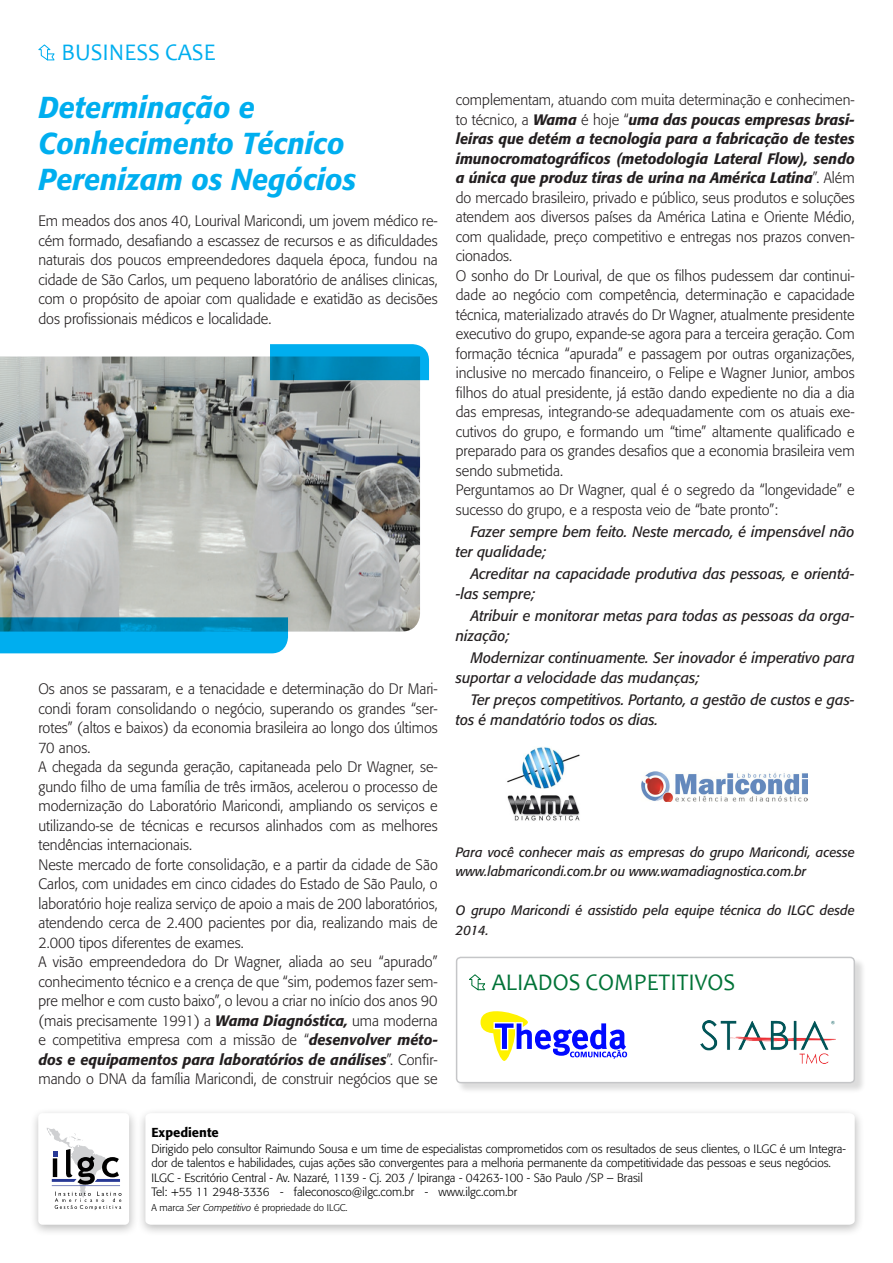
<style>
.page{position:relative;width:893px;height:1263px;background:#fff}
.page>*{position:absolute;margin:0;border:0;box-sizing:border-box;transform-origin:0 0}
.t1{font:italic 500 30px "Formata";color:#00aeef;scale:.96 1}
.t2{font:24px "Candara";color:#007337;scale:.96 1}
.t3{font:24px "Candara";color:#00aeef;scale:.96 1}
.t4{font:300 15px/19.5px "Formata";color:#231f20;text-align:justify;scale:.96 1}
.t5{font:italic 15px/19.5px "Formata";color:#231f20;scale:.96 1}
.t6{font:italic 13.5px/19.5px "Formata";color:#231f20;scale:.96 1}
.t7{font:500 12.9px "Formata";color:#000}
.t8{font:300 12px/14.4px "Formata";color:#000}
.t9{font:300 9.75px "Formata";color:#000}
.s1{font-weight:500;font-style:italic}
.s2{font-style:italic}
</style>
<div class="page">
<div style="left:30px;top:1107px;width:109px;height:130px;background:#000;opacity:.27"></div>
<div style="left:38px;top:1113px;width:91px;height:112px;background:#fff;border-radius:4px"></div>
<svg style="left:47px;top:1128px;width:75px;height:82px"></svg>
<div style="left:137px;top:1107px;width:728px;height:130px;background:#000;opacity:.27"></div>
<svg style="left:145px;top:1113px;width:710px;height:112px"></svg>
<img style="left:0;top:357px;width:420px;height:274px">
<svg style="left:0;top:617px;width:288px;height:36px;background:#029dd5"></svg>
<svg style="left:270px;top:344px;width:159px;height:36px;background:#0396cb"></svg>
<div style="left:457px;top:957px;width:409px;height:138px;background:#000;opacity:.14"></div>
<div style="left:457px;top:957px;width:397px;height:125px;background:#fff;border-radius:4px"></div>
<div style="left:456px;top:957px;width:399px;height:126px;border:2px solid #c5c6c8;border-radius:4px"></div>
<svg style="left:469px;top:974px;width:17px;height:17px"></svg>
<svg style="left:480px;top:1011px;width:148px;height:50px"></svg>
<img style="left:700px;top:1020px;width:135px;height:43px">
<svg style="left:38px;top:44px;width:17px;height:17px"></svg>
<img style="left:507px;top:747px;width:73px;height:74px">
<img style="left:642px;top:771px;width:166px;height:30px">
<p class="t3" style="left:62px;top:37px;width:162px">BUSINESS CASE</p>
<p class="t1" style="left:38px;top:89px;width:227px">Determinação e</p>
<p class="t1" style="left:38px;top:125px;width:320px">Conhecimento Técnico</p>
<p class="t1" style="left:38px;top:161px;width:333px">Perenizam os Negócios</p>
<p class="t4" style="left:38px;top:211px;width:417px">Em meados dos anos 40, Lourival Maricondi, um jovem médico re&shy;cém formado, desafiando a escassez de recursos e as dificuldades naturais dos poucos empreendedores daquela época, fundou na cidade de São Carlos, um pequeno laboratório de análises clinicas, com o propósito de apoiar com qualidade e exatidão as decisões dos profissionais médicos e localidade.</p>
<p class="t4" style="left:38px;top:679px;width:417px">Os anos se passaram, e a tenacidade e determinação do Dr Mari&shy;condi foram consolidando o negócio, superando os grandes “ser&shy;rotes” (altos e baixos) da economia brasileira ao longo dos últimos 70 anos.</p>
<p class="t4" style="left:38px;top:757px;width:417px">A chegada da segunda geração, capitaneada pelo Dr Wagner, se&shy;gundo filho de uma família de três irmãos, acelerou o processo de modernização do Laboratório Maricondi, ampliando os serviços e utilizando-se de técnicas e recursos alinhados com as melhores tendências internacionais.</p>
<p class="t4" style="left:38px;top:855px;width:417px">Neste mercado de forte consolidação, e a partir da cidade de São Carlos, com unidades em cinco cidades do Estado de São Paulo, o laboratório hoje realiza serviço de apoio a mais de 200 laboratórios, atendendo cerca de 2.400 pacientes por dia, realizando mais de 2.000 tipos diferentes de exames.</p>
<p class="t4" style="left:38px;top:952px;width:417px">A visão empreendedora do Dr Wagner, aliada ao seu “apurado” conhecimento técnico e a crença de que “sim, podemos fazer sem&shy;pre melhor e com custo baixo”, o levou a criar no início dos anos 90 (mais precisamente 1991) a <span class="s1">Wama Diagnóstica,</span> uma moderna e competitiva empresa com a missão de “<span class="s1">desenvolver méto&shy;dos e equipamentos para laboratórios de análises</span>”. Confir&shy;mando o DNA da família Maricondi, de construir negócios que se</p>
<p class="t4" style="left:456px;top:90px;width:417px">complementam, atuando com muita determinação e conhecimen&shy;to técnico, a <span class="s1">Wama</span> é hoje “<span class="s1">uma das poucas empresas brasi&shy;leiras que detém a tecnologia para a fabricação de testes imunocromatográficos (metodologia Lateral Flow), sendo a única que produz tiras de urina na América Latina</span>”. Além do mercado brasileiro, privado e público, seus produtos e soluções atendem aos diversos países da América Latina e Oriente Médio, com qualidade, preço competitivo e entregas nos prazos conven&shy;cionados.</p>
<p class="t4" style="left:456px;top:266px;width:417px">O sonho do Dr Lourival, de que os filhos pudessem dar continui&shy;dade ao negócio com competência, determinação e capacidade técnica, materializado através do Dr Wagner, atualmente presidente executivo do grupo, expande-se agora para a terceira geração. Com formação técnica “apurada” e passagem por outras organizações, inclusive no mercado financeiro, o Felipe e Wagner Junior, ambos filhos do atual presidente, já estão dando expediente no dia a dia das empresas, integrando-se adequadamente com os atuais exe&shy;cutivos do grupo, e formando um “time” altamente qualificado e preparado para os grandes desafios que a economia brasileira vem sendo submetida.</p>
<p class="t4" style="left:456px;top:480px;width:417px">Perguntamos ao Dr Wagner, qual é o segredo da “longevidade” e sucesso do grupo, e a resposta veio de “bate pronto”:</p>
<p class="t5" style="left:456px;top:522px;width:417px;text-indent:15px">Fazer sempre bem feito. Neste mercado, é impensável não ter qualidade;</p>
<p class="t5" style="left:456px;top:564px;width:417px;text-indent:15px">Acreditar na capacidade produtiva das pessoas, e orientá--las sempre;</p>
<p class="t5" style="left:456px;top:606px;width:417px;text-indent:15px">Atribuir e monitorar metas para todas as pessoas da orga&shy;nização;</p>
<p class="t5" style="left:456px;top:648px;width:417px;text-indent:15px">Modernizar continuamente. Ser inovador é imperativo para suportar a velocidade das mudanças;</p>
<p class="t5" style="left:456px;top:690px;width:417px;text-indent:15px">Ter preços competitivos. Portanto, a gestão de custos e gas&shy;tos é mandatório todos os dias.</p>
<p class="t6" style="left:456px;top:842px;width:417px">Para você conhecer mais as empresas do grupo Maricondi, acesse www.labmaricondi.com.br ou www.wamadiagnostica.com.br</p>
<p class="t6" style="left:456px;top:901px;width:417px">O grupo Maricondi é assistido pela equipe técnica do ILGC desde<br>2014.</p>
<p class="t2" style="left:492px;top:967px;width:255px">ALIADOS COMPETITIVOS</p>
<p class="t7" style="left:151px;top:1124px;width:69px">Expediente</p>
<p class="t8" style="left:151px;top:1142px;width:696px">Dirigido pelo consultor Raimundo Sousa e um time de especialistas comprometidos com os resultados de seus clientes, o ILGC é um Integra&shy;dor de talentos e habilidades, cujas ações são convergentes para a melhoria permanente da competitividade das pessoas e seus negócios.</p>
<p class="t8" style="left:151px;top:1170px;width:493px">ILGC - Escritório Central - Av. Nazaré, 1139 - Cj. 203 / Ipiranga - 04263-100 - São Paulo /SP – Brasil</p>
<p class="t8" style="left:151px;top:1185px;width:367px">Tel: +55 11 2948-3336 - faleconosco@ilgc.com.br - www.ilgc.com.br</p>
<p class="t9" style="left:151px;top:1202px;width:198px">A marca <span class="s2">Ser Competitivo</span> é propriedade do ILGC.</p>
</div>
